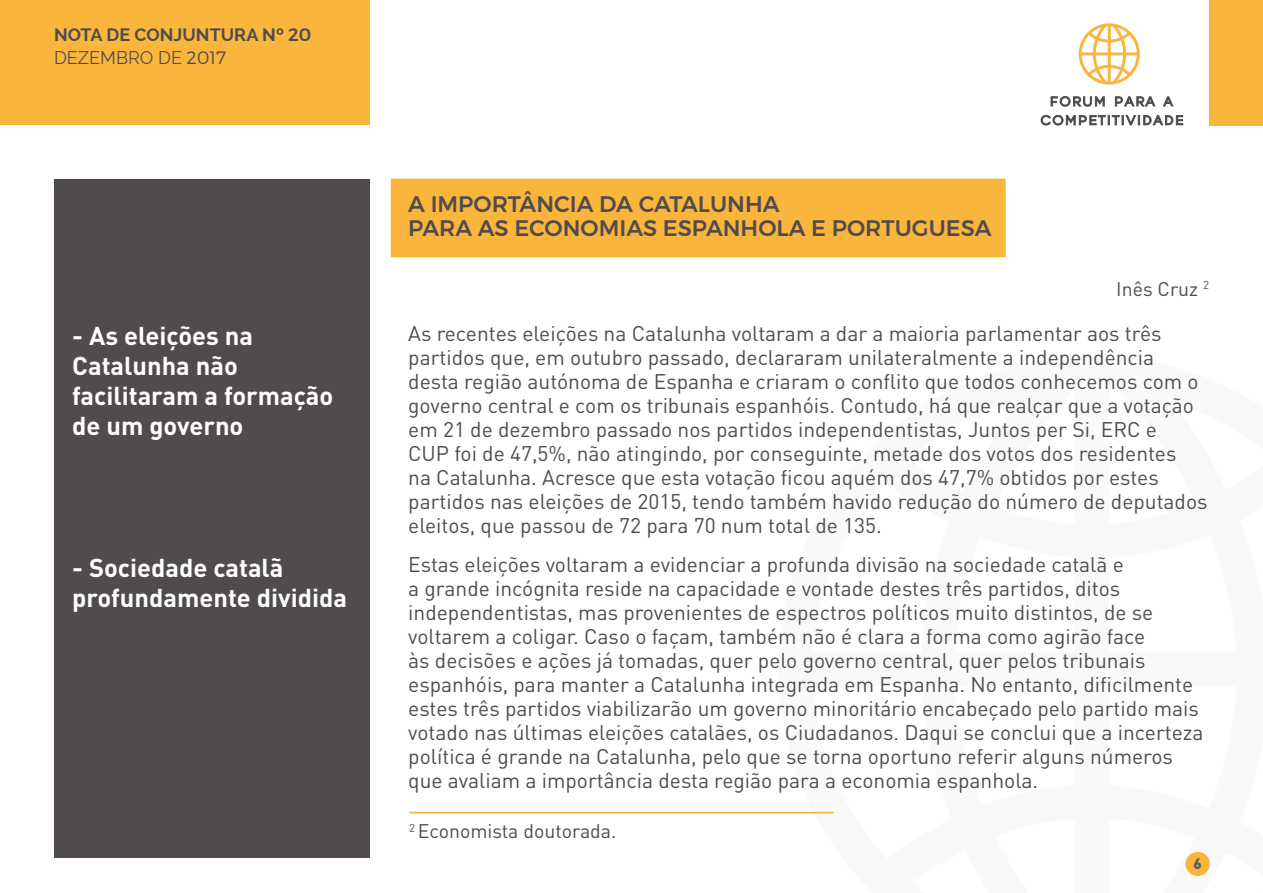
<style>
.page{position:relative;width:1263px;height:893px;background:#fff}
.page>*{position:absolute;margin:0;border:0;box-sizing:border-box;transform-origin:0 0}
.t1{font:700 25.5px/30px "DIN Pro";color:#fff}
.t2{font:500 22.5px/24px "Montserrat";color:#504c4e}
.t3{font:21px/24px "DIN Pro";color:#504c4e}
.t4{font:19.5px "DIN Pro";color:#504c4e}
.t5{font:700 18px/23.4px "Raleway";color:#504c4e}
.t6{font:900 15px "DIN Pro";color:#5e5d5d}
.s1{font-family:"Montserrat";font-weight:500}
.s2{font-weight:400}
.s3{font-family:"Montserrat";font-weight:300}
</style>
<div class="page">
<div style="left:54px;top:179px;width:316px;height:678px;background:#504c4e"></div>
<div style="left:0;top:0;width:370px;height:125px;background:#fab63c"></div>
<div style="left:1210px;top:0;width:53px;height:125px;background:#fab63c"></div>
<svg style="left:1079px;top:23px;width:61px;height:62px"></svg>
<svg style="left:1050px;top:96px;width:55px;height:11px"></svg>
<svg style="left:1115px;top:96px;width:41px;height:11px"></svg>
<svg style="left:1162px;top:96px;width:12px;height:11px"></svg>
<svg style="left:1040px;top:114px;width:143px;height:12px"></svg>
<div style="left:1185px;top:852px;width:25px;height:24px;background:#fab63c;border-radius:50%"></div>
<div style="left:391px;top:179px;width:615px;height:78px;background:#fab63c"></div>
<hr style="left:409px;top:812px;width:424px;height:1px;background:#fab63c">
<p class="t5" style="left:54px;top:23px;width:259px">NOTA DE CONJUNTURA Nº <span class="s1">20<br></span><span class="s2">DEZEMBRO DE</span> <span class="s3">2017</span></p>
<p class="t1" style="left:72px;top:320px;width:263px">- As eleições na<br>Catalunha não facilitaram a formação de um governo</p>
<p class="t1" style="left:72px;top:552px;width:276px">- Sociedade catalã profundamente dividida</p>
<p class="t2" style="left:408px;top:192px;width:585px">A IMPORTÂNCIA DA CATALUNHA<br>PARA AS ECONOMIAS ESPANHOLA E PORTUGUESA</p>
<p class="t4" style="left:1116px;top:276px;width:94px">Inês Cruz <sup>2</sup></p>
<p class="t3" style="left:408px;top:320px;width:801px">As recentes eleições na Catalunha voltaram a dar a maioria parlamentar aos três partidos que, em outubro passado, declararam unilateralmente a independência desta região autónoma de Espanha e criaram o conflito que todos conhecemos com o governo central e com os tribunais espanhóis. Contudo, há que realçar que a votação em 21 de dezembro passado nos partidos independentistas, Juntos per Si, ERC e<br>CUP foi de 47,5%, não atingindo, por conseguinte, metade dos votos dos residentes<br>na Catalunha. Acresce que esta votação ficou aquém dos 47,7% obtidos por estes partidos nas eleições de 2015, tendo também havido redução do número de deputados eleitos, que passou de 72 para 70 num total de 135.</p>
<p class="t3" style="left:408px;top:551px;width:797px">Estas eleições voltaram a evidenciar a profunda divisão na sociedade catalã e<br>a grande incógnita reside na capacidade e vontade destes três partidos, ditos independentistas, mas provenientes de espectros políticos muito distintos, de se voltarem a coligar. Caso o façam, também não é clara a forma como agirão face<br>às decisões e ações já tomadas, quer pelo governo central, quer pelos tribunais espanhóis, para manter a Catalunha integrada em Espanha. No entanto, dificilmente estes três partidos viabilizarão um governo minoritário encabeçado pelo partido mais votado nas últimas eleições catalães, os Ciudadanos. Daqui se conclui que a incerteza política é grande na Catalunha, pelo que se torna oportuno referir alguns números que avaliam a importância desta região para a economia espanhola.</p>
<p class="t4" style="left:409px;top:818px;width:209px"><sup>2</sup> Economista doutorada.</p>
<p class="t6" style="left:1193px;top:853px;width:10px">6</p>
</div>
